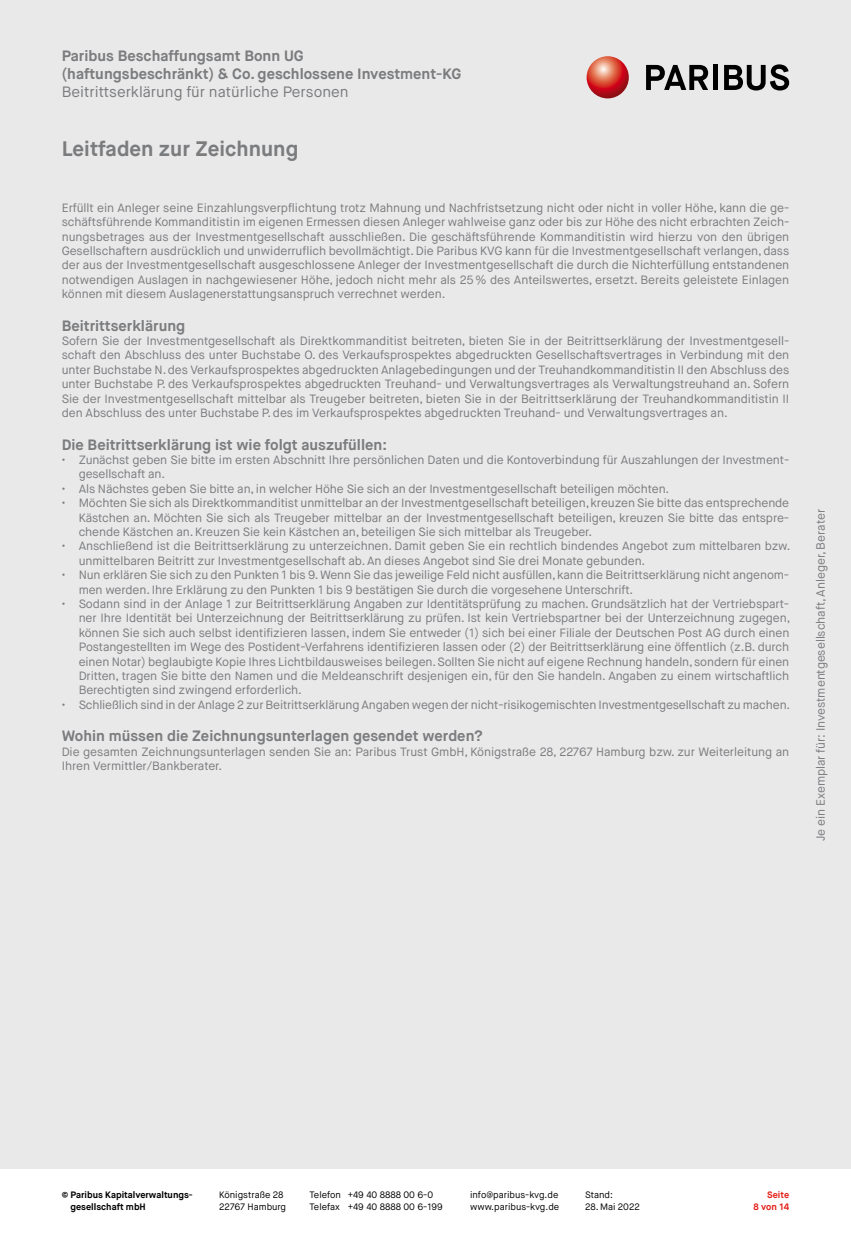
<style>
.page{position:relative;width:851px;height:1234px;background:#fff}
.page>*{position:absolute;margin:0;border:0;box-sizing:border-box;transform-origin:0 0}
.t1{font:700 21px "Maison Neue";color:#7b7c7e}
.t2{font:700 15px/18px "Maison Neue";color:#7b7c7e}
.t3{font:15px "Maison Neue";color:#7b7c7e}
.t4{font:12px/14.4px "Maison Neue";letter-spacing:-.01em;color:#7b7c7e;text-align:justify}
.t5{font:9.3px/11.1px "Maison Neue";color:#000}
.t6{font:700 9.3px/11.1px "Maison Neue";color:#000}
.t7{font:700 9.3px/11.1px "Maison Neue";color:#e32119;text-align:right}
</style>
<div class="page">
<div style="left:0;top:0;width:850px;height:1168px;background:#e9e9ea"></div>
<svg style="left:586px;top:56px;width:42px;height:42px"></svg>
<svg style="left:646px;top:65px;width:62px;height:25px"></svg>
<hr style="left:713px;top:65px;width:4px;height:25px;background:#000">
<svg style="left:724px;top:64px;width:65px;height:26px"></svg>
<p class="t2" style="left:62px;top:47px;width:401px">Paribus Beschaffungsamt Bonn UG<br>(haftungsbeschränkt) &amp; Co. geschlossene Investment-KG</p>
<p class="t3" style="left:62px;top:83px;width:288px">Beitrittserklärung für natürliche Personen</p>
<h1 class="t1" style="left:62px;top:135px;width:238px">Leitfaden zur Zeichnung</h1>
<p class="t4" style="left:62px;top:200px;width:729px">Erfüllt ein Anleger seine Einzahlungsverpflichtung trotz Mahnung und Nachfristsetzung nicht oder nicht in voller Höhe, kann die ge&shy;schäftsführende Kommanditistin im eigenen Ermessen diesen Anleger wahlweise ganz oder bis zur Höhe des nicht erbrachten Zeich&shy;nungsbetrages aus der Investmentgesellschaft ausschließen. Die geschäftsführende Kommanditistin wird hierzu von den übrigen Gesellschaftern ausdrücklich und unwiderruflich bevollmächtigt. Die Paribus KVG kann für die Investmentgesellschaft verlangen, dass der aus der Investmentgesellschaft ausgeschlossene Anleger der Investmentgesellschaft die durch die Nichterfüllung entstandenen notwendigen Auslagen in nachgewiesener Höhe, jedoch nicht mehr als 25% des Anteilswertes, ersetzt. Bereits geleistete Einlagen können mit diesem Auslagenerstattungsanspruch verrechnet werden.</p>
<p class="t2" style="left:62px;top:316px;width:125px">Beitrittserklärung</p>
<p class="t4" style="left:62px;top:334px;width:729px">Sofern Sie der Investmentgesellschaft als Direktkommanditist beitreten, bieten Sie in der Beitrittserklärung der Investmentgesell&shy;schaft den Abschluss des unter Buchstabe O. des Verkaufsprospektes abgedruckten Gesellschaftsvertrages in Verbindung mit den unter Buchstabe N. des Verkaufsprospektes abgedruckten Anlagebedingungen und der Treuhandkommanditistin II den Abschluss des unter Buchstabe P. des Verkaufsprospektes abgedruckten Treuhand- und Verwaltungsvertrages als Verwaltungstreuhand an. Sofern Sie der Investmentgesellschaft mittelbar als Treugeber beitreten, bieten Sie in der Beitrittserklärung der Treuhandkommanditistin II den Abschluss des unter Buchstabe P. des im Verkaufsprospektes abgedruckten Treuhand- und Verwaltungsvertrages an.</p>
<p class="t2" style="left:62px;top:435px;width:327px">Die Beitrittserklärung ist wie folgt auszufüllen:</p>
<p class="t4" style="left:79px;top:452px;width:712px;text-indent:-17px">• Zunächst geben Sie bitte im ersten Abschnitt Ihre persönlichen Daten und die Kontoverbindung für Auszahlungen der Investment&shy;gesellschaft an.</p>
<p class="t4" style="left:62px;top:481px;width:609px">• Als Nächstes geben Sie bitte an, in welcher Höhe Sie sich an der Investmentgesellschaft beteiligen möchten.</p>
<p class="t4" style="left:79px;top:496px;width:712px;text-indent:-17px">• Möchten Sie sich als Direktkommanditist unmittelbar an der Investmentgesellschaft beteiligen, kreuzen Sie bitte das entsprechende Kästchen an. Möchten Sie sich als Treugeber mittelbar an der Investmentgesellschaft beteiligen, kreuzen Sie bitte das entspre&shy;chende Kästchen an. Kreuzen Sie kein Kästchen an, beteiligen Sie sich mittelbar als Treugeber.</p>
<p class="t4" style="left:79px;top:539px;width:713px;text-indent:-17px">• Anschließend ist die Beitrittserklärung zu unterzeichnen. Damit geben Sie ein rechtlich bindendes Angebot zum mittelbaren bzw. unmittelbaren Beitritt zur Investmentgesellschaft ab. An dieses Angebot sind Sie drei Monate gebunden.</p>
<p class="t4" style="left:79px;top:568px;width:711px;text-indent:-17px">• Nun erklären Sie sich zu den Punkten 1 bis 9. Wenn Sie das jeweilige Feld nicht ausfüllen, kann die Beitrittserklärung nicht angenom&shy;men werden. Ihre Erklärung zu den Punkten 1 bis 9 bestätigen Sie durch die vorgesehene Unterschrift.</p>
<p class="t4" style="left:79px;top:596px;width:713px;text-indent:-17px">• Sodann sind in der Anlage 1 zur Beitrittserklärung Angaben zur Identitätsprüfung zu machen. Grundsätzlich hat der Vertriebspart&shy;ner Ihre Identität bei Unterzeichnung der Beitrittserklärung zu prüfen. Ist kein Vertriebspartner bei der Unterzeichnung zugegen, können Sie sich auch selbst identifizieren lassen, indem Sie entweder (1) sich bei einer Filiale der Deutschen Post AG durch einen Postangestellten im Wege des Postident-Verfahrens identifizieren lassen oder (2) der Beitrittserklärung eine öffentlich (z.B. durch einen Notar) beglaubigte Kopie Ihres Lichtbildausweises beilegen. Sollten Sie nicht auf eigene Rechnung handeln, sondern für einen Dritten, tragen Sie bitte den Namen und die Meldeanschrift desjenigen ein, für den Sie handeln. Angaben zu einem wirtschaftlich Berechtigten sind zwingend erforderlich.</p>
<p class="t4" style="left:62px;top:697px;width:730px">• Schließlich sind in der Anlage 2 zur Beitrittserklärung Angaben wegen der nicht-risikogemischten Investmentgesellschaft zu machen.</p>
<p class="t2" style="left:62px;top:727px;width:422px">Wohin müssen die Zeichnungsunterlagen gesendet werden?</p>
<p class="t4" style="left:62px;top:744px;width:729px">Die gesamten Zeichnungsunterlagen senden Sie an: Paribus Trust GmbH, Königstraße 28, 22767 Hamburg bzw. zur Weiterleitung an<br>Ihren Vermittler/Bankberater.</p>
<p class="t4" style="left:813px;top:841px;width:333px;rotate:-90deg">Je ein Exemplar für: Investmentgesellschaft, Anleger, Berater</p>
<p class="t6" style="left:70px;top:1189px;width:123px;text-indent:-9px">© Paribus Kapitalverwaltungs&shy;gesellschaft mbH</p>
<p class="t5" style="left:219px;top:1189px;width:68px">Königstraße 28<br>22767 Hamburg</p>
<p class="t5" style="left:309px;top:1189px;width:135px">Telefon +49 40 8888 00 6-0<br>Telefax +49 40 8888 00 6-199</p>
<p class="t5" style="left:470px;top:1189px;width:91px">info@paribus-kvg.de www.paribus-kvg.de</p>
<p class="t5" style="left:585px;top:1189px;width:29px">Stand:</p>
<p class="t5" style="left:585px;top:1200px;width:56px">28. Mai 2022</p>
<p class="t7" style="left:753px;top:1189px;width:37px">Seite<br>8 von 14</p>
</div>
